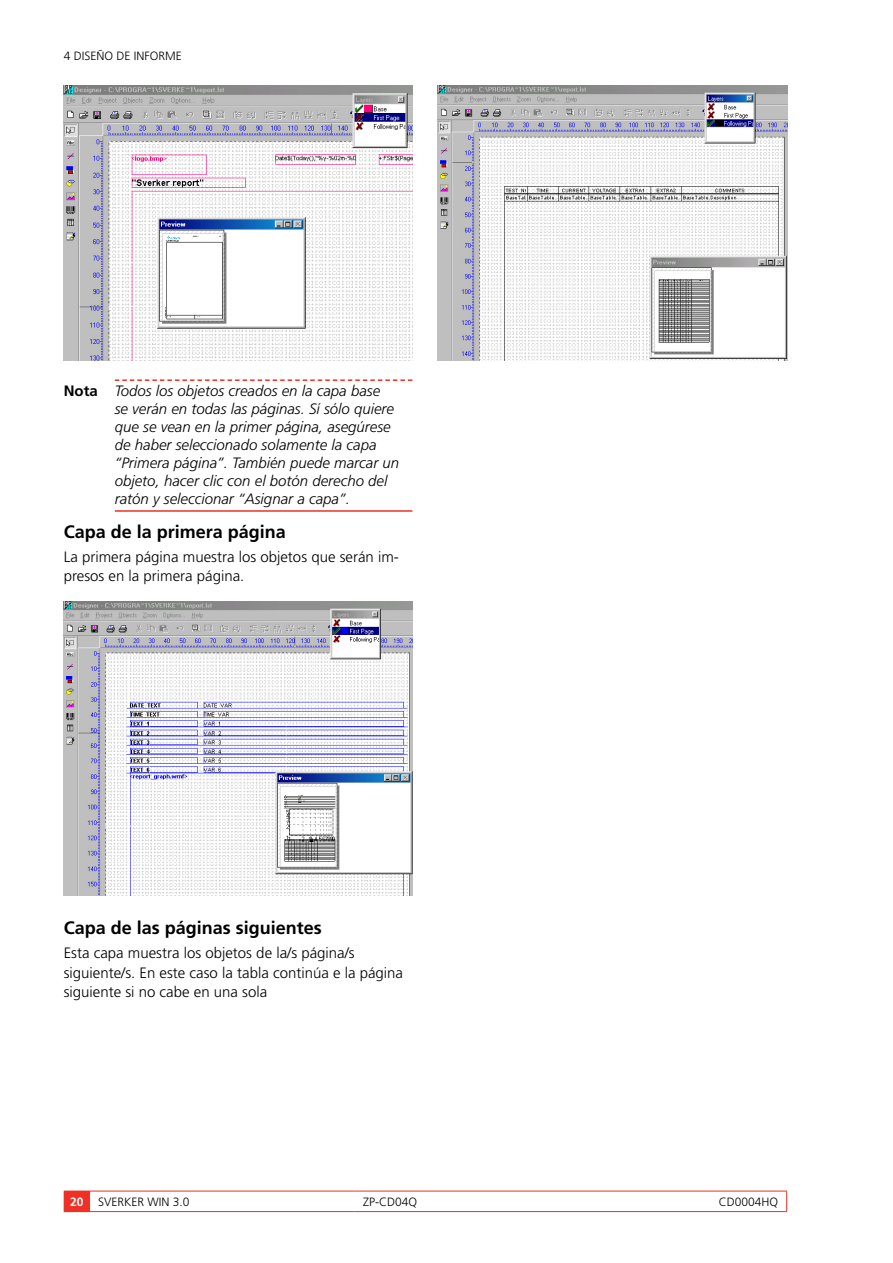
<style>
.page{position:relative;width:893px;height:1263px;background:#fff}
.page>*{position:absolute;margin:0;border:0;box-sizing:border-box;transform-origin:0 0}
.t1{font:700 18px "Frutiger LT Std";color:#000}
.t2{font:italic 300 15px/18px "Frutiger LT Std";color:#000}
.t3{font:300 15px/19.5px "Frutiger LT Std";color:#000}
.t4{font:300 12px "Frutiger LT Std";color:#000}
.s1{font-weight:700;font-style:normal}
.s2{font-weight:700;color:#fff}
</style>
<div class="page">
<svg style="left:64px;top:1191px;width:26px;height:21px"></svg>
<hr style="left:90px;top:1191px;width:265px;height:1px;background:#ee3124">
<hr style="left:90px;top:1211px;width:265px;height:1px;background:#ee3124">
<hr style="left:355px;top:1191px;width:265px;height:1px;background:#ee3124">
<hr style="left:355px;top:1211px;width:265px;height:1px;background:#ee3124">
<hr style="left:620px;top:1191px;width:167px;height:1px;background:#ee3124">
<svg style="left:786px;top:1191px;width:1px;height:20px"></svg>
<hr style="left:620px;top:1211px;width:167px;height:1px;background:#ee3124">
<svg style="left:115px;top:379px;width:297px;height:2px"></svg>
<hr style="left:115px;top:510px;width:297px;height:2px;background:#ee3124">
<img style="left:64px;top:85px;width:348px;height:276px">
<img style="left:64px;top:601px;width:348px;height:295px">
<img style="left:438px;top:85px;width:350px;height:275px">
<p class="t4" style="left:64px;top:49px;width:81px">4 Diseño de informe</p>
<p class="t2" style="left:115px;top:382px;width:286px;text-indent:-51px"><span class="s1">Nota</span> Todos los objetos creados en la capa base<br>se verán en todas las páginas. Sí sólo quiere que se vean en la primer página, asegúrese de haber seleccionado solamente la capa “Primera página”. También puede marcar un objeto, hacer clic con el botón derecho del ratón y seleccionar “Asignar a capa”.</p>
<p class="t1" style="left:64px;top:521px;width:224px">Capa de la primera página</p>
<p class="t3" style="left:64px;top:547px;width:337px">La primera página muestra los objetos que serán im&shy;presos en la primera página.</p>
<p class="t1" style="left:64px;top:917px;width:260px">Capa de las páginas siguientes</p>
<p class="t3" style="left:64px;top:943px;width:341px">Esta capa muestra los objetos de la/s página/s siguiente/s. En este caso la tabla continúa e la página siguiente si no cabe en una sola</p>
<p class="t4" style="left:70px;top:1195px;width:121px"><span class="s2">20</span> SVERKER Win 3.0</p>
<p class="t4" style="left:363px;top:1195px;width:56px">ZP-CD04Q</p>
<p class="t4" style="left:719px;top:1195px;width:61px">CD0004HQ</p>
</div>
